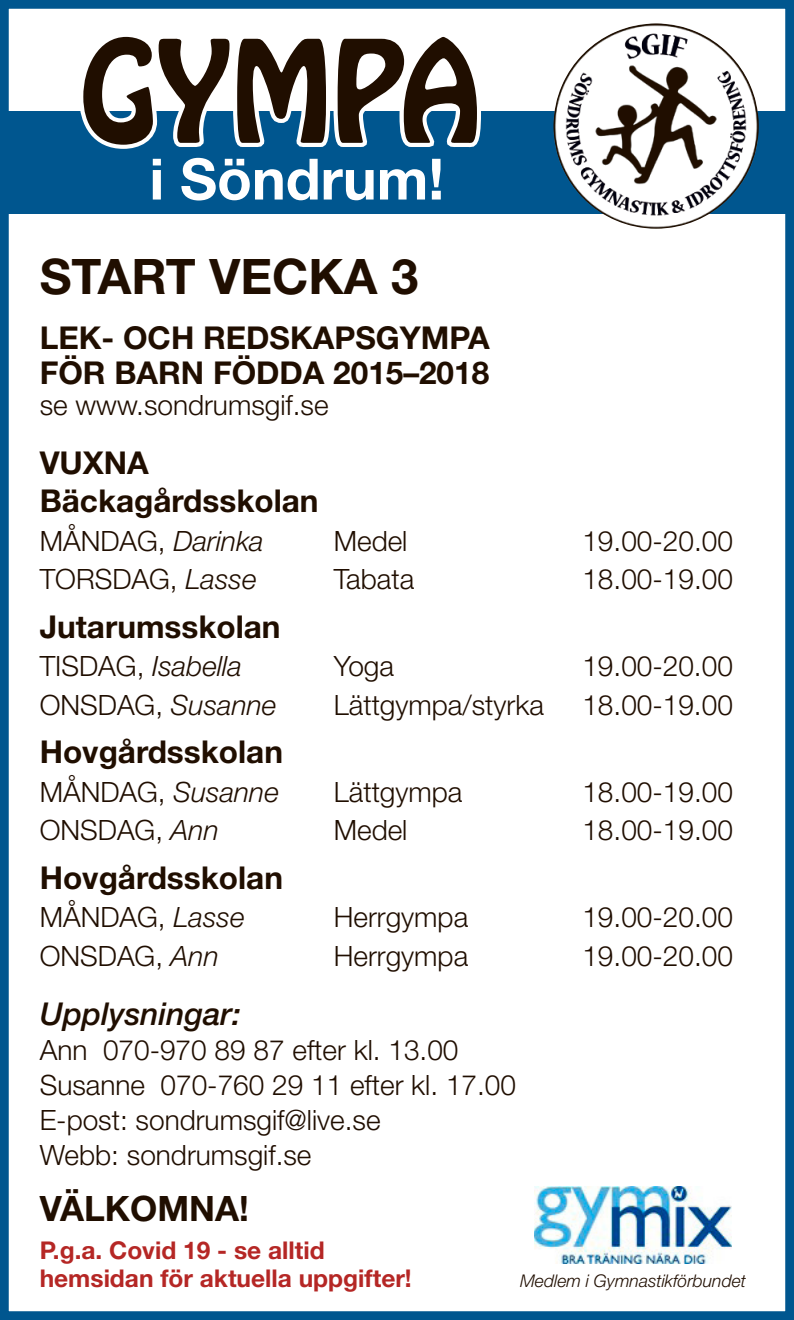
<style>
.page{position:relative;width:794px;height:1320px;background:#fff}
.page>*{position:absolute;margin:0;border:0;box-sizing:border-box;transform-origin:0 0}
.t1{font:700 57.05px "Helvetica Neue LT Std";color:#fff}
.t2{font:700 49px "Helvetica Neue LT Std";color:#200e00}
.t3{font:700 35px "Helvetica Neue LT Std";color:#200e00}
.t4{font:700 31.5px/35px "Helvetica Neue LT Std";color:#200e00}
.t5{font:italic 500 31.5px "Helvetica Neue LT Std";color:#200e00}
.t6{font:300 28px/35px "Helvetica Neue LT Std";color:#200e00}
.t7{font:italic 300 28px "Helvetica Neue LT Std";color:#200e00}
.t8{font:700 24.5px/28px "Helvetica Neue LT Std";color:#b52725}
.t9{font:italic 300 17.5px "Helvetica Neue LT Std";color:#200e00}
.s1{font-style:italic}
.s2{font-style:normal}
</style>
<div class="page">
<div style="left:0;top:0;width:794px;height:1320px;border:9px solid #00568f"></div>
<div style="left:0;top:111px;width:794px;height:102px;background:#00568f"></div>
<svg style="left:80px;top:36px;width:401px;height:113px"></svg>
<svg style="left:83px;top:37px;width:70px;height:108px"></svg>
<svg style="left:159px;top:38px;width:70px;height:105px"></svg>
<svg style="left:237px;top:37px;width:89px;height:108px"></svg>
<svg style="left:337px;top:37px;width:140px;height:109px"></svg>
<img style="left:553px;top:23px;width:205px;height:206px;border-radius:102px">
<img style="left:534px;top:1186px;width:197px;height:77px">
<h1 class="t1" style="left:149px;top:144px;width:296px">i Söndrum!</h1>
<h2 class="t2" style="left:40px;top:246px;width:380px">START VECKA 3</h2>
<p class="t4" style="left:40px;top:319px;width:451px">LEK- OCH REDSKAPSGYMPA<br>FÖR BARN FÖDDA 2015–2018</p>
<p class="t6" style="left:40px;top:387px;width:290px">se www.sondrumsgif.se</p>
<p class="t4" style="left:40px;top:442px;width:280px;line-height:38.5px">VUXNA<br>Bäckagårdsskolan</p>
<p class="t6" style="left:40px;top:523px;width:226px">MÅNDAG, <span class="s1">Darinka</span></p>
<p class="t6" style="left:334px;top:523px;width:75px">Medel</p>
<p class="t6" style="left:582px;top:523px;width:152px">19.00-20.00</p>
<p class="t6" style="left:40px;top:561px;width:218px">TORSDAG, <span class="s1">Lasse</span></p>
<p class="t6" style="left:334px;top:561px;width:82px">Tabata</p>
<p class="t6" style="left:582px;top:561px;width:152px">18.00-19.00</p>
<p class="t4" style="left:40px;top:608px;width:242px">Jutarumsskolan</p>
<p class="t7" style="left:40px;top:649px;width:204px"><span class="s2">TISDAG,</span> Isabella</p>
<p class="t6" style="left:334px;top:648px;width:62px">Yoga</p>
<p class="t6" style="left:582px;top:648px;width:152px">19.00-20.00</p>
<p class="t6" style="left:40px;top:686px;width:238px">ONSDAG, <span class="s1">Susanne</span></p>
<p class="t6" style="left:334px;top:686px;width:211px">Lättgympa/styrka</p>
<p class="t6" style="left:582px;top:686px;width:152px">18.00-19.00</p>
<p class="t4" style="left:40px;top:734px;width:245px">Hovgårdsskolan</p>
<p class="t6" style="left:40px;top:773px;width:241px">MÅNDAG, <span class="s1">Susanne</span></p>
<p class="t6" style="left:334px;top:773px;width:130px">Lättgympa</p>
<p class="t6" style="left:582px;top:773px;width:152px">18.00-19.00</p>
<p class="t6" style="left:40px;top:812px;width:180px">ONSDAG, <span class="s1">Ann</span></p>
<p class="t6" style="left:334px;top:812px;width:75px">Medel</p>
<p class="t6" style="left:582px;top:812px;width:152px">18.00-19.00</p>
<p class="t4" style="left:40px;top:859px;width:245px">Hovgårdsskolan</p>
<p class="t6" style="left:40px;top:899px;width:206px">MÅNDAG, <span class="s1">Lasse</span></p>
<p class="t6" style="left:334px;top:899px;width:136px">Herrgympa</p>
<p class="t6" style="left:582px;top:899px;width:152px">19.00-20.00</p>
<p class="t6" style="left:40px;top:937px;width:180px">ONSDAG, <span class="s1">Ann</span></p>
<p class="t6" style="left:334px;top:937px;width:136px">Herrgympa</p>
<p class="t6" style="left:582px;top:937px;width:152px">19.00-20.00</p>
<p class="t5" style="left:40px;top:994px;width:203px">Upplysningar:</p>
<p class="t6" style="left:40px;top:1031px;width:478px">Ann 070-970 89 87 efter kl. 13.00<br>Susanne 070-760 29 11 efter kl. 17.00<br>E-post: sondrumsgif@live.se<br>Webb: sondrumsgif.se</p>
<p class="t3" style="left:40px;top:1186px;width:211px">VÄLKOMNA!</p>
<p class="t8" style="left:40px;top:1235px;width:373px">P.g.a. Covid 19 - se alltid hemsidan för aktuella uppgifter!</p>
<p class="t9" style="left:520px;top:1270px;width:227px">Medlem i Gymnastikförbundet</p>
</div>
